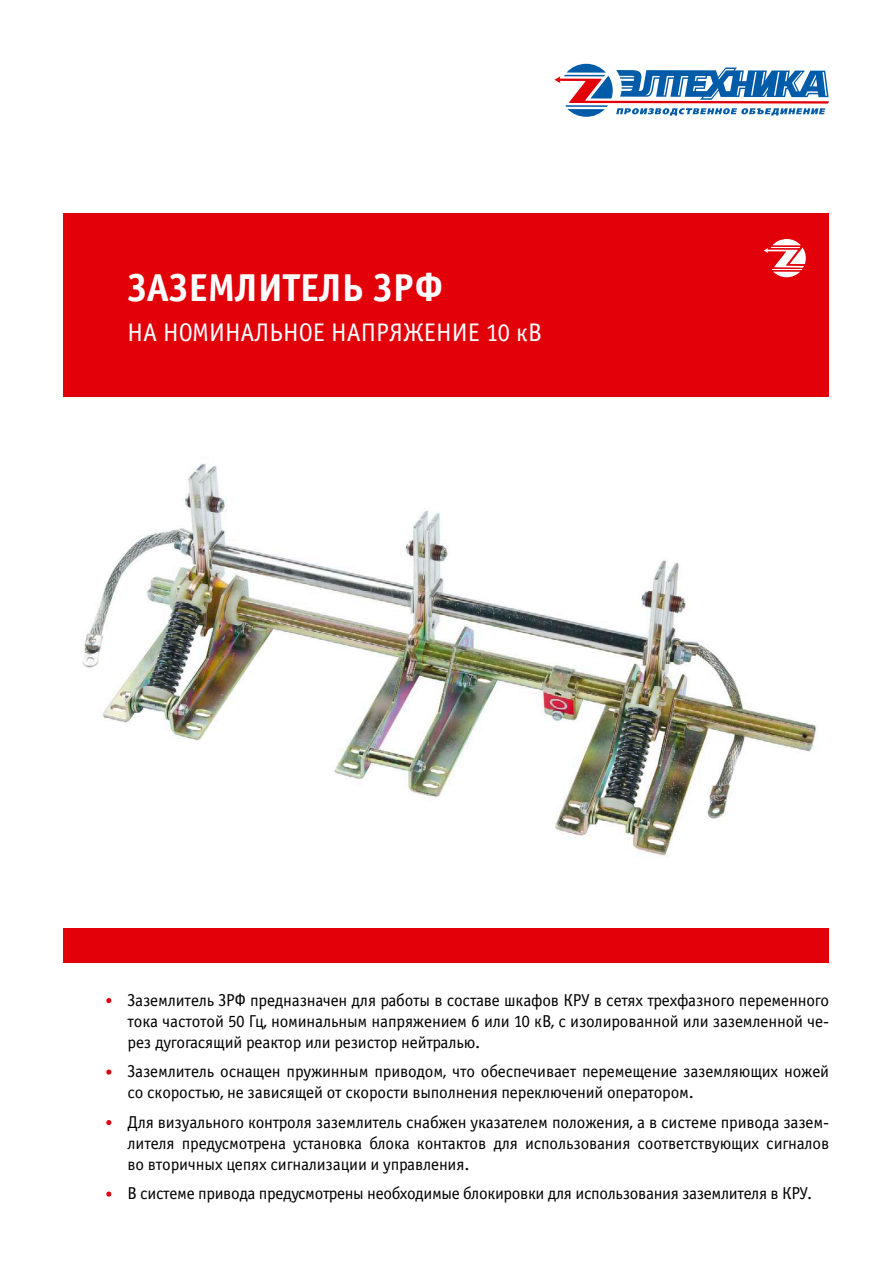
<style>
.page{position:relative;width:893px;height:1263px;background:#fff}
.page>*{position:absolute;margin:0;border:0;box-sizing:border-box;transform-origin:0 0}
.t1{font:39px "Officina Sans Bold C";color:#fff}
.t2{font:25.5px "Officina Sans Book C";color:#fff}
.t3{font:17.25px/21px "Officina Sans Book C";letter-spacing:-.01em;color:#000;text-align:justify}
</style>
<div class="page">
<svg style="left:554px;top:64px;width:275px;height:53px"></svg>
<svg style="left:106px;top:998px;width:5px;height:5px"></svg>
<svg style="left:106px;top:1069px;width:5px;height:5px"></svg>
<svg style="left:106px;top:1120px;width:5px;height:5px"></svg>
<svg style="left:106px;top:1191px;width:5px;height:6px"></svg>
<img style="left:82px;top:463px;width:734px;height:395px">
<div style="left:64px;top:213px;width:765px;height:183px;background:#e20009"></div>
<svg style="left:764px;top:239px;width:42px;height:38px"></svg>
<div style="left:64px;top:929px;width:765px;height:34px;background:#e20009"></div>
<h1 class="t1" style="left:128px;top:265px;width:317px">ЗАЗЕМЛител ь ЗРФ</h1>
<h2 class="t2" style="left:128px;top:319px;width:416px">НА НОМИНАЛЬНое НАПРЯЖЕНИЕ 10 кВ</h2>
<p class="t3" style="left:128px;top:990px;width:703px">Заземлитель ЗРФ предназначен для работы в составе шкафов КРУ в сетях трехфазного переменного тока частотой 50 Гц, номинальным напряжением 6 или 10 кВ, с изолированной или заземленной че&shy;рез дугогасящий реактор или резистор нейтралью.</p>
<p class="t3" style="left:128px;top:1061px;width:703px">Заземлитель оснащен пружинным приводом, что обеспечивает перемещение заземляющих ножей со скоростью, не зависящей от скорости выполнения переключений оператором.</p>
<p class="t3" style="left:128px;top:1112px;width:703px">Для визуального контроля заземлитель снабжен указателем положения, а в системе привода зазем&shy;лителя предусмотрена установка блока контактов для использования соответствующих сигналов во вторичных цепях сигнализации и управления.</p>
<p class="t3" style="left:128px;top:1183px;width:686px">В системе привода предусмотрены необходимые блокировки для использования заземлителя в КРУ.</p>
</div>
